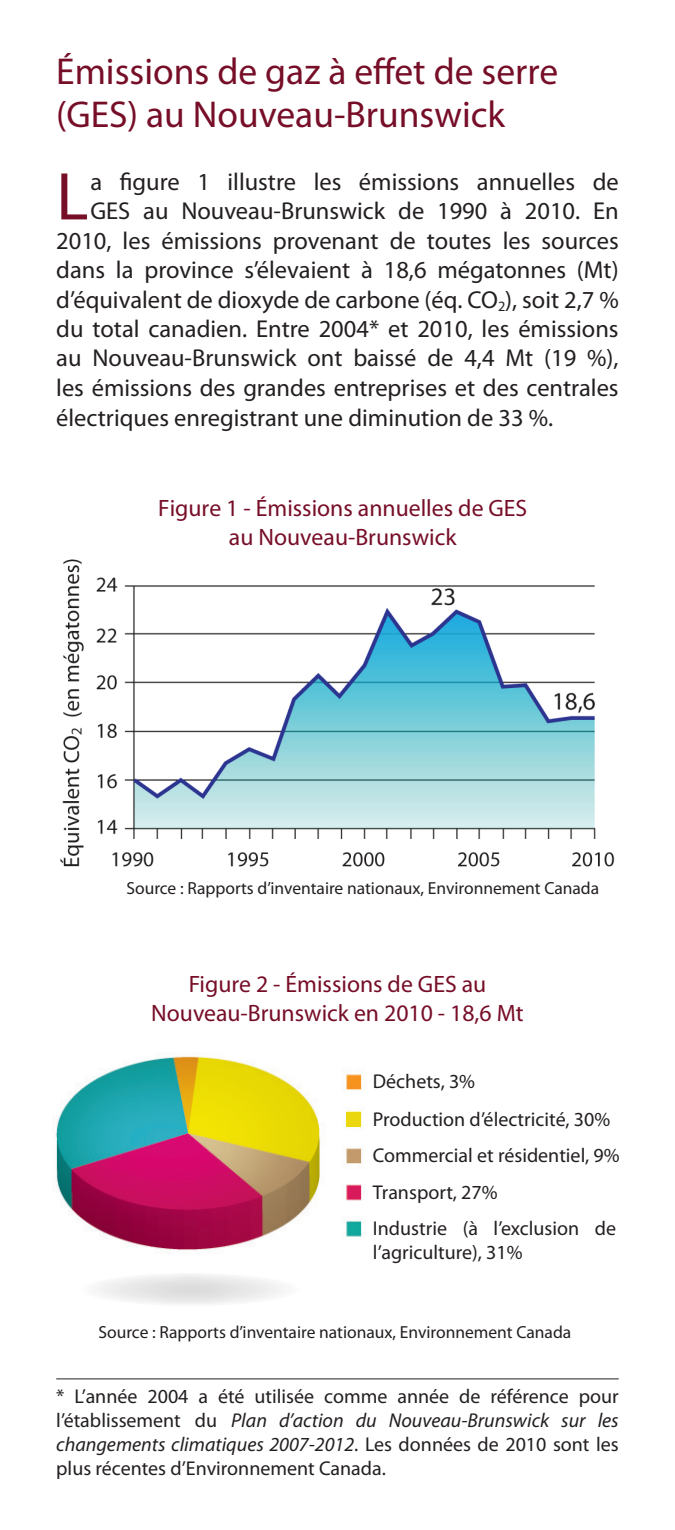
<style>
.page{position:relative;width:675px;height:1530px;background:#fff}
.page>*{position:absolute;margin:0;border:0;box-sizing:border-box;transform-origin:0 0}
.t1{font:68px "Myriad Pro";color:#770e28}
.t2{font:37.5px/42.5px "Myriad Pro";color:#770e28}
.t3{font:24.5px "Myriad Pro";color:#231f20}
.t4{font:23.75px/28.5px "Myriad Pro";color:#770e28;text-align:center}
.t5{font:20px/36.8px "Myriad Pro";color:#231f20;text-align:justify}
.t6{font:17.5px "Myriad Pro";color:#231f20}
.s1{font-style:italic}
</style>
<div class="page">
<hr style="left:56px;top:1378px;width:563px;height:1px;background:#231f20">
<img style="left:60px;top:559px;width:555px;height:308px">
<svg style="left:79px;top:1273px;width:222px;height:33px;fill:#eee"></svg>
<img style="left:54px;top:1052px;width:308px;height:199px">
<div style="left:346px;top:1112px;width:14px;height:15px;background:#ebd70e"></div>
<h2 class="t2" style="left:56px;top:50px;width:504px">Émissions de gaz à effet de serre (GES) au Nouveau-Brunswick</h2>
<h1 class="t1" style="left:56px;top:155px;width:34px">L</h1>
<p class="t3" style="left:90px;top:167px;width:530px">a figure 1 illustre les émissions annuelles de</p>
<p class="t3" style="left:90px;top:196px;width:530px">GES au Nouveau-Brunswick de 1990 à 2010. En</p>
<p class="t3" style="left:56px;top:226px;width:564px">2010, les émissions provenant de toutes les sources</p>
<p class="t3" style="left:56px;top:255px;width:564px">dans la province s’élevaient à 18,6 mégatonnes (Mt)</p>
<p class="t3" style="left:56px;top:284px;width:564px">d’équivalent de dioxyde de carbone (éq. CO<sub>2</sub>), soit 2,7 %</p>
<p class="t3" style="left:56px;top:314px;width:564px">du total canadien. Entre 2004* et 2010, les émissions</p>
<p class="t3" style="left:56px;top:343px;width:564px">au Nouveau-Brunswick ont baissé de 4,4 Mt (19 %),</p>
<p class="t3" style="left:56px;top:373px;width:564px">les émissions des grandes entreprises et des centrales</p>
<p class="t3" style="left:56px;top:402px;width:499px">électriques enregistrant une diminution de 33 %.</p>
<p class="t4" style="left:158px;top:494px;width:371px">Figure 1 - Émissions annuelles de GES au Nouveau-Brunswick</p>
<p class="t6" style="left:126px;top:878px;width:474px">Source : Rapports d’inventaire nationaux, Environnement Canada</p>
<p class="t4" style="left:151px;top:969px;width:374px">Figure 2 - Émissions de GES au<br>Nouveau-Brunswick en 2010 - 18,6 Mt</p>
<p class="t5" style="left:373px;top:1063px;width:248px;text-align:left">Déchets, 3%<br>Production d’électricité, 30%<br>Commercial et résidentiel, 9%<br>Transport, 27%<br>Industrie (à l’exclusion de</p>
<p class="t5" style="left:373px;top:1233px;width:151px">l’agriculture), 31%</p>
<p class="t6" style="left:98px;top:1321px;width:474px">Source : Rapports d’inventaire nationaux, Environnement Canada</p>
<p class="t5" style="left:56px;top:1384px;width:564px;line-height:24px">* L’année 2004 a été utilisée comme année de référence pour l’établissement du <span class="s1">Plan d’action du Nouveau-Brunswick sur les changements climatiques 2007-2012</span>. Les données de 2010 sont les plus récentes d’Environnement Canada.</p>
</div>
